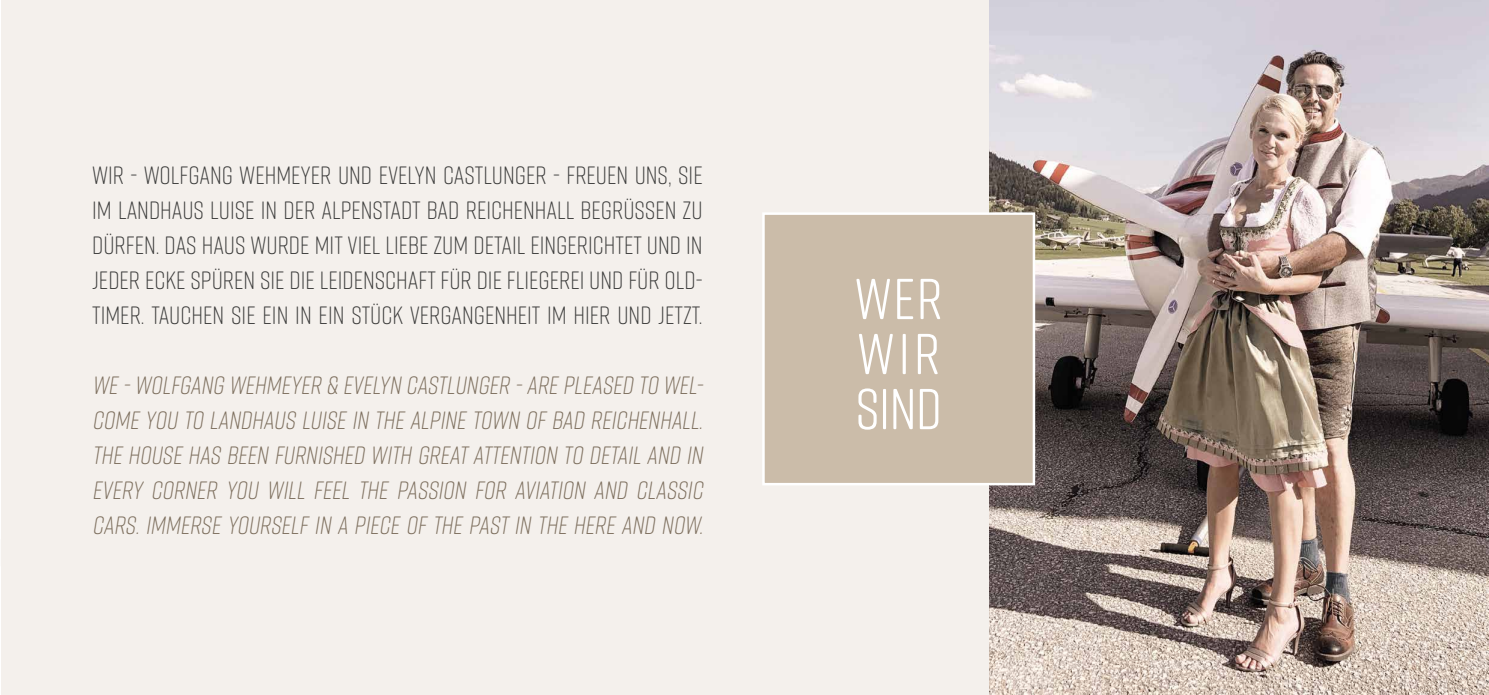
<style>
.page{position:relative;width:1489px;height:695px;background:#fff}
.page>*{position:absolute;margin:0;border:0;box-sizing:border-box;transform-origin:0 0}
.t1{font:57.5px/55px "Rift Soft";letter-spacing:.03em;color:#fff;text-align:justify}
.t2{font:300 25px/35px "Rift Soft";color:#3c3c3b;text-align:justify}
.t3{font:italic 300 25px/35px "Rift Soft";color:#7d6f5e;text-align:justify}
</style>
<div class="page">
<div style="left:1px;top:0;width:1047px;height:694px;background:#f4f0ec"></div>
<img style="left:989px;top:0;width:499px;height:694px">
<div style="left:762px;top:212px;width:273px;height:273px;background:#cbbca9;border:2px solid #fff"></div>
<p class="t2" style="left:92px;top:156px;width:612px">WIR - WOLFGANG WEHMEYER UND EVELYN CASTLUNGER - FREUEN UNS, SIE IM LANDHAUS LUISE IN DER ALPENSTADT BAD REICHENHALL BEGRÜßEN ZU DÜRFEN. DAS HAUS WURDE MIT VIEL LIEBE ZUM DETAIL EINGERICHTET UND IN JEDER ECKE SPÜREN SIE DIE LEIDENSCHAFT FÜR DIE FLIEGEREI UND FÜR OLD-TIMER. TAUCHEN SIE EIN IN EIN STÜCK VERGANGENHEIT IM HIER UND JETZT.</p>
<p class="t3" style="left:92px;top:366px;width:617px">WE-WOLFGANG WEHMEYER &amp; EVELYN CASTLUNGER -AREPLEASED TO WEL-COMEYOU TO LANDHAUS LUISEIN THEALPINETOWN OFBAD REICHENHALL.<br>THEHOUSEHAS BEEN FURNISHED WITH GREATATTENTION TO DETAILAND IN EVERY CORNER YOU WILL FEEL THE PASSION FOR AVIATION AND CLASSIC CARS.IMMERSEYOURSELFIN A PIECEOFTHEPASTIN THEHEREAND NOW.</p>
<h1 class="t1" style="left:854px;top:269px;width:89px">WER WIR SIND</h1>
</div>
